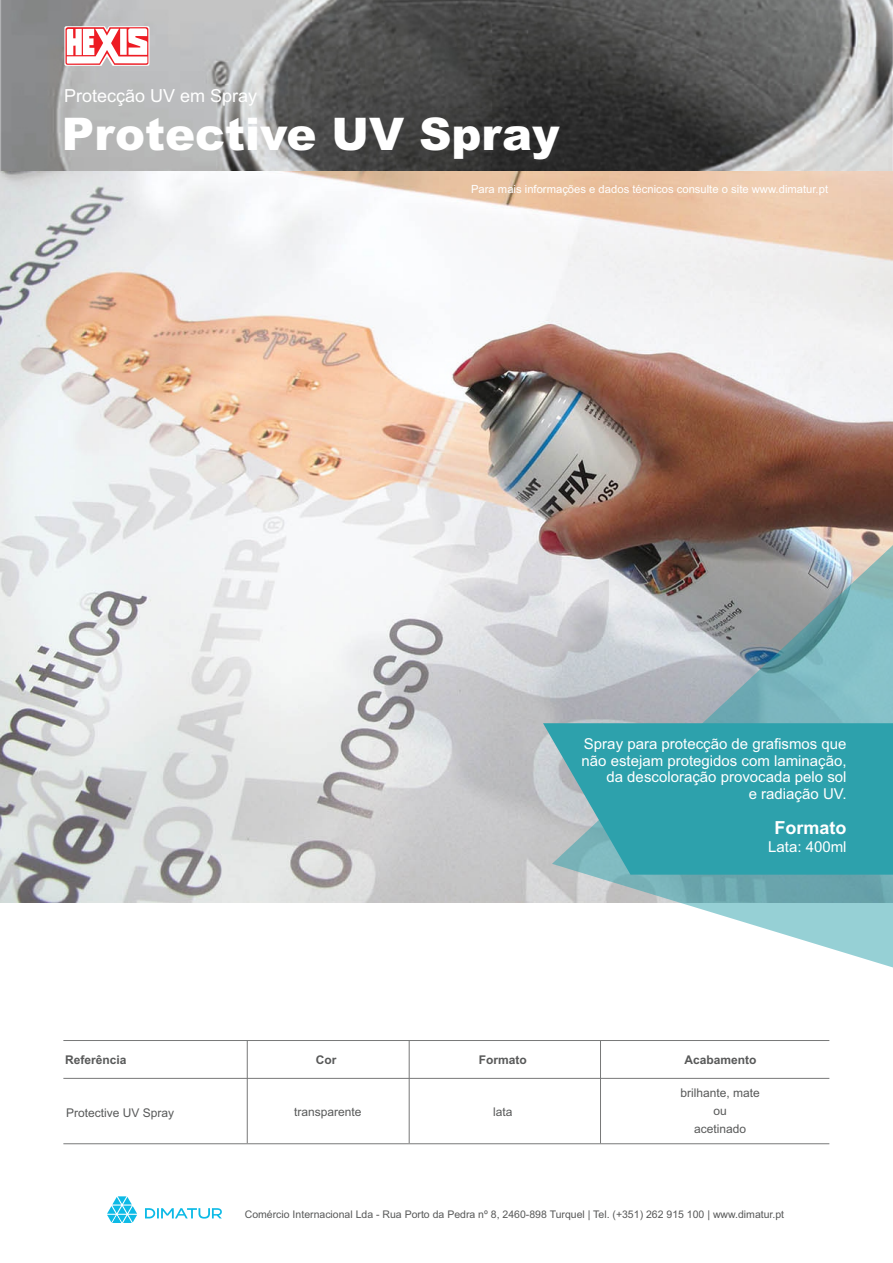
<style>
.page{position:relative;width:893px;height:1263px;background:#fff}
.page>*{position:absolute;margin:0;border:0;box-sizing:border-box;transform-origin:0 0}
.t1{font:900 45px "Arial";color:#fff}
.t2{font:18px "Arial";color:#fff}
.t3{font:700 18px "Arial";color:#fff}
.t4{font:15px/16.8px "Arial";color:#fff;text-align:right}
.t5{font:12px/18.1px "Arial";color:#585959;text-align:center}
.t6{font:700 12px "Arial";color:#585959}
.t7{font:11.25px "Arial";color:#fff}
.t8{font:10.5px "Arial";color:#585959}
</style>
<div class="page">
<img style="left:0;top:170px;width:893px;height:732px">
<svg style="left:145px;top:1208px;width:77px;height:10px"></svg>
<svg style="left:107px;top:1196px;width:30px;height:27px"></svg>
<hr style="left:247px;top:1040px;width:1px;height:103px;background:#777878">
<hr style="left:63px;top:1078px;width:766px;height:1px;background:#777878">
<hr style="left:63px;top:1040px;width:766px;height:1px;background:#777878">
<hr style="left:600px;top:1041px;width:1px;height:102px;background:#777878">
<hr style="left:63px;top:1143px;width:766px;height:1px;background:#777878">
<img style="left:0;top:0;width:893px;height:170px">
<svg style="left:64px;top:26px;width:85px;height:40px"></svg>
<svg style="left:552px;top:542px;width:341px;height:426px"></svg>
<svg style="left:543px;top:723px;width:350px;height:152px;background:#3da5af"></svg>
<hr style="left:409px;top:1040px;width:1px;height:103px;background:#777878">
<p class="t2" style="left:64px;top:89px;width:195px">Protecção UV em Spray</p>
<h1 class="t1" style="left:62px;top:118px;width:499px">Protective UV Spray</h1>
<p class="t7" style="left:471px;top:185px;width:359px">Para mais informações e dados técnicos consulte o site www.dimatur.pt</p>
<p class="t4" style="left:581px;top:736px;width:267px">Spray para protecção de grafismos que não estejam protegidos com laminação, da descoloração provocada pelo sol<br>e radiação UV.</p>
<p class="t3" style="left:775px;top:821px;width:74px">Formato</p>
<p class="t4" style="left:768px;top:839px;width:80px">Lata: 400ml</p>
<p class="t6" style="left:65px;top:1055px;width:63px">Referência</p>
<p class="t6" style="left:479px;top:1055px;width:49px">Formato</p>
<p class="t6" style="left:316px;top:1055px;width:22px">Cor</p>
<p class="t5" style="left:66px;top:1105px;width:110px">Protective UV Spray</p>
<p class="t5" style="left:493px;top:1103px;width:21px">lata</p>
<p class="t5" style="left:294px;top:1103px;width:69px">transparente</p>
<p class="t6" style="left:684px;top:1055px;width:74px">Acabamento</p>
<p class="t5" style="left:680px;top:1085px;width:81px">brilhante, mate ou<br>acetinado</p>
<p class="t8" style="left:245px;top:1210px;width:541px">Comércio Internacional Lda - Rua Porto da Pedra nº 8, 2460-898 Turquel | Tel. (+351) 262 915 100 | www.dimatur.pt</p>
</div>
